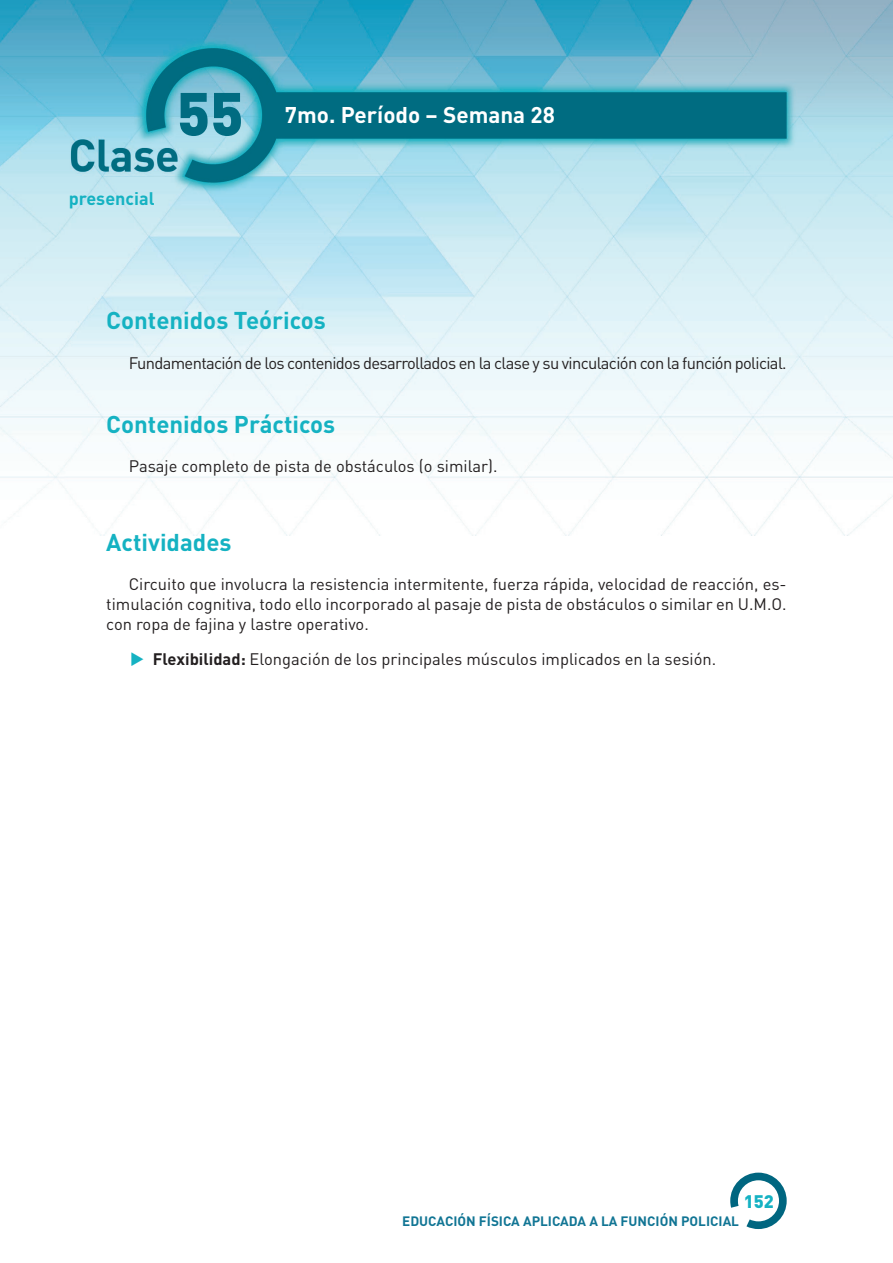
<style>
.page{position:relative;width:893px;height:1263px;background:#fff}
.page>*{position:absolute;margin:0;border:0;box-sizing:border-box;transform-origin:0 0}
.Número_de_clase{font:900 60px "DIN Pro";color:#006c81}
.t1{font:700 24px "DIN Pro";color:#15b2c2}
.t2{font:700 22.5px "DIN Pro";color:#fff}
.virtual_presencial{font:700 18px "DIN Pro";color:#15b2c2}
.t3{font:900 18px "DIN Pro";color:#15b2c3}
.t4{font:16.5px/19.8px "DIN Pro";letter-spacing:-.005em;color:#231f20;text-align:justify}
.t5{font:16.5px "DIN Pro";letter-spacing:-.04em;color:#231f20}
.t6{font:700 13.5px "DIN Pro";color:#117594}
.s1{font-weight:700}
</style>
<div class="page">
<svg style="left:730px;top:1172px;width:57px;height:57px"></svg>
<img style="left:0;top:0;width:893px;height:536px">
<p class="virtual_presencial" style="left:69px;top:186px;width:87px">presencial</p>
<p class="Número_de_clase" style="left:177px;top:73px;width:68px">55</p>
<p class="t2" style="left:285px;top:100px;width:272px">7mo. Período – Semana 28</p>
<p class="t1" style="left:106px;top:304px;width:221px">Contenidos Teóricos</p>
<p class="t5" style="left:129px;top:352px;width:659px">Fundamentación de los contenidos desarrollados en la clase y su vinculación con la función policial.</p>
<p class="t1" style="left:106px;top:407px;width:230px">Contenidos Prácticos</p>
<p class="t4" style="left:129px;top:456px;width:370px">Pasaje completo de pista de obstáculos (o similar).</p>
<p class="t1" style="left:106px;top:526px;width:127px">Actividades</p>
<p class="t4" style="left:106px;top:574px;width:682px;text-indent:22px">Circuito que involucra la resistencia intermitente, fuerza rápida, velocidad de reacción, es&shy;timulación cognitiva, todo ello incorporado al pasaje de pista de obstáculos o similar en U.M.O. con ropa de fajina y lastre operativo.</p>
<p class="t4" style="left:153px;top:648px;width:565px"><span class="s1">Flexibilidad:</span> Elongación de los principales músculos implicados en la sesión.</p>
<p class="t3" style="left:744px;top:1189px;width:32px">152</p>
<p class="t6" style="left:402px;top:1212px;width:338px">EDUCACIÓN FÍSICA APLICADA A LA FUNCIÓN POLICIAL</p>
</div>
